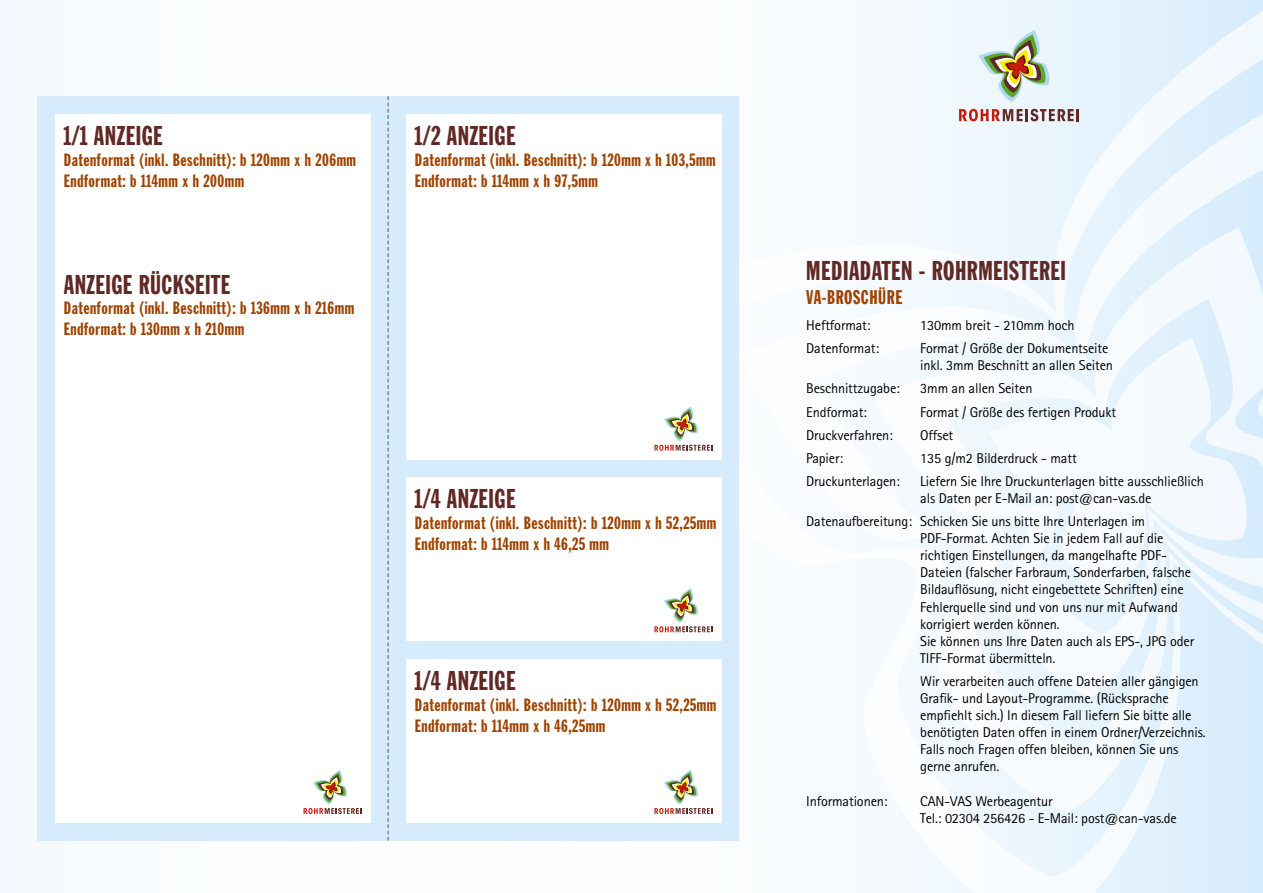
<style>
.page{position:relative;width:1263px;height:893px;background:#fff}
.page>*{position:absolute;margin:0;border:0;box-sizing:border-box;transform-origin:0 0}
.t1{font:26.7px "Franklin Gothic Extra Cond";letter-spacing:.02em;color:#612925}
.t2{font:19.5px "Franklin Gothic Extra Cond";letter-spacing:.03em;color:#9e4300}
.t3{font:17.55px/21px "Franklin Gothic Extra Cond";letter-spacing:.03em;color:#9e4300}
.t4{font:14.25px/17.1px "Rotis Sans Serif";letter-spacing:-.01em;color:#000}
</style>
<div class="page">
<div style="left:0;top:0;width:603px;height:893px;background:#f6fbfe"></div>
<div style="left:311px;top:0;width:952px;height:893px;background:#fafcfe"></div>
<svg style="left:920px;top:0;width:343px;height:893px;fill:#e9f4fd"></svg>
<svg style="left:920px;top:97px;width:343px;height:719px"></svg>
<svg style="left:959px;top:109px;width:120px;height:12px"></svg>
<svg style="left:979px;top:30px;width:72px;height:72px"></svg>
<div style="left:37px;top:96px;width:351px;height:745px;background:#d6ecfc"></div>
<div style="left:55px;top:114px;width:315px;height:709px;background:#fff"></div>
<svg style="left:304px;top:770px;width:57px;height:44px"></svg>
<div style="left:388px;top:96px;width:351px;height:745px;background:#d6ecfc"></div>
<div style="left:406px;top:659px;width:315px;height:164px;background:#fff"></div>
<div style="left:406px;top:477px;width:315px;height:164px;background:#fff"></div>
<div style="left:406px;top:114px;width:315px;height:346px;background:#fff"></div>
<svg style="left:654px;top:406px;width:58px;height:45px"></svg>
<svg style="left:654px;top:588px;width:58px;height:44px"></svg>
<svg style="left:654px;top:770px;width:58px;height:44px"></svg>
<svg style="left:387px;top:96px;width:2px;height:745px"></svg>
<h1 class="t1" style="left:64px;top:121px;width:99px">1/1 Anzeige</h1>
<h1 class="t1" style="left:415px;top:121px;width:101px">1/2 Anzeige</h1>
<p class="t3" style="left:64px;top:149px;width:294px">Datenformat (inkl. Beschnitt): b 120mm x h 206mm<br>Endformat: b 114mm x h 200mm</p>
<h1 class="t1" style="left:64px;top:270px;width:132px">Anzeige rückseite</h1>
<p class="t3" style="left:64px;top:298px;width:292px">Datenformat (inkl. Beschnitt): b 136mm x h 216mm<br>Endformat: b 130mm x h 210mm</p>
<p class="t3" style="left:415px;top:149px;width:302px">Datenformat (inkl. Beschnitt): b 120mm x h 103,5mm<br>Endformat: b 114mm x h 97,5mm</p>
<h1 class="t1" style="left:415px;top:484px;width:101px">1/4 Anzeige</h1>
<p class="t3" style="left:415px;top:512px;width:303px">Datenformat (inkl. Beschnitt): b 120mm x h 52,25mm<br>Endformat: b 114mm x h 46,25 mm</p>
<h1 class="t1" style="left:415px;top:666px;width:101px">1/4 Anzeige</h1>
<p class="t3" style="left:415px;top:694px;width:303px">Datenformat (inkl. Beschnitt): b 120mm x h 52,25mm<br>Endformat: b 114mm x h 46,25mm</p>
<h1 class="t1" style="left:806px;top:257px;width:261px">MEDIADATEN - ROHRMEISTEREI</h1>
<p class="t4" style="left:806px;top:317px;width:66px">Heftformat:</p>
<p class="t4" style="left:920px;top:317px;width:156px">130mm breit - 210mm hoch</p>
<p class="t4" style="left:806px;top:340px;width:74px">Datenformat:</p>
<p class="t4" style="left:920px;top:340px;width:194px">Format / Größe der Dokumentseite inkl. 3mm Beschnitt an allen Seiten</p>
<p class="t4" style="left:806px;top:380px;width:95px">Beschnittzugabe:</p>
<p class="t4" style="left:920px;top:380px;width:114px">3mm an allen Seiten</p>
<p class="t4" style="left:806px;top:403px;width:62px">Endformat:</p>
<p class="t4" style="left:920px;top:403px;width:197px">Format / Größe des fertigen Produkt</p>
<p class="t4" style="left:806px;top:426px;width:88px">Druckverfahren:</p>
<p class="t4" style="left:920px;top:426px;width:35px">Offset</p>
<p class="t4" style="left:806px;top:449px;width:38px">Papier:</p>
<p class="t4" style="left:920px;top:449px;width:158px">135 g/m2 Bilderdruck - matt</p>
<p class="t4" style="left:806px;top:472px;width:95px">Druckunterlagen:</p>
<p class="t4" style="left:920px;top:472px;width:285px">Liefern Sie Ihre Druckunterlagen bitte ausschließlich als Daten per E-Mail an: post@can-vas.de</p>
<p class="t4" style="left:920px;top:513px;width:275px;text-indent:-114px">Datenaufbereitung: Schicken Sie uns bitte Ihre Unterlagen im PDF-Format. Achten Sie in jedem Fall auf die richtigen Einstellungen, da mangelhafte PDF-Dateien (falscher Farbraum, Sonderfarben, falsche Bildauflösung, nicht eingebettete Schriften) eine Fehlerquelle sind und von uns nur mit Aufwand korrigiert werden können.<br>Sie können uns Ihre Daten auch als EPS-, JPG oder TIFF-Format übermitteln.</p>
<p class="t4" style="left:920px;top:672px;width:287px">Wir verarbeiten auch offene Dateien aller gängigen Grafik- und Layout-Programme. (Rücksprache empfiehlt sich.) In diesem Fall liefern Sie bitte alle benötigten Daten offen in einem Ordner/Verzeichnis.<br>Falls noch Fragen offen bleiben, können Sie uns gerne anrufen.</p>
<p class="t4" style="left:806px;top:792px;width:83px">Informationen:</p>
<p class="t4" style="left:920px;top:792px;width:258px">CAN-VAS Werbeagentur<br>Tel.: 02304 256426 - E-Mail: post@can-vas.de</p>
<h2 class="t2" style="left:806px;top:287px;width:97px">VA-BROSCHÜRE</h2>
</div>
